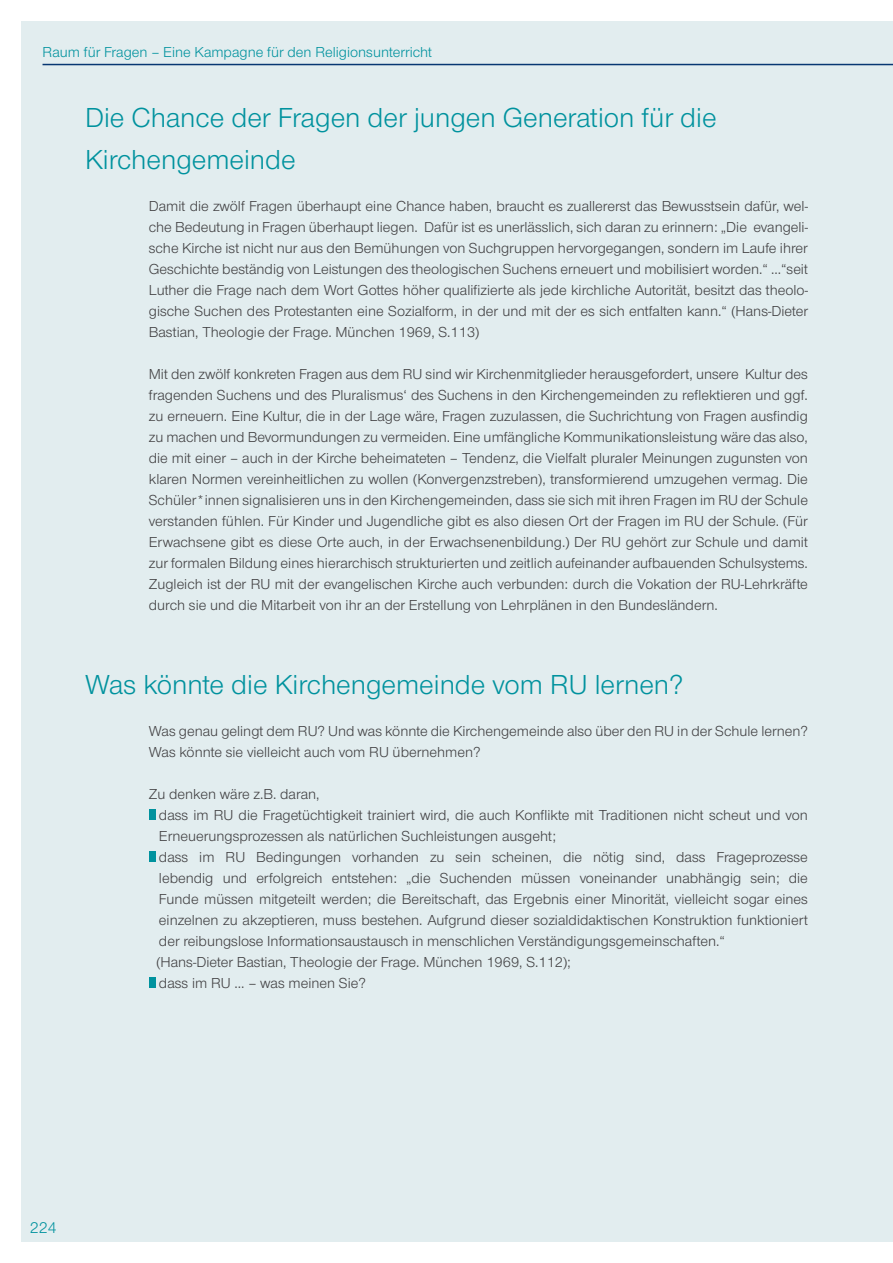
<style>
.page{position:relative;width:893px;height:1263px;background:#fff}
.page>*{position:absolute;margin:0;border:0;box-sizing:border-box;transform-origin:0 0}
.t1{font:28.5px/42px "Nordelbica";color:#00929e}
.t2{font:16.5px "Nordelbica";color:#00929e}
.t3{font:15px/21px "Nordelbica";color:#414042;text-align:justify}
.t4{font:15px "Nordelbica";color:#00929e}
</style>
<div class="page">
<div style="left:21px;top:21px;width:872px;height:1221px;background:#e2edef"></div>
<hr style="left:43px;top:64px;width:850px;height:1px;background:#073772">
<div style="left:149px;top:809px;width:6px;height:11px;background:#00929e"></div>
<div style="left:149px;top:851px;width:6px;height:11px;background:#00929e"></div>
<div style="left:149px;top:977px;width:6px;height:11px;background:#00929e"></div>
<p class="t4" style="left:43px;top:44px;width:391px">Raum für Fragen – Eine Kampagne für den Religionsunterricht</p>
<h1 class="t1" style="left:85px;top:97px;width:633px">Die Chance der Fragen der jungen Generation für die<br>Kirchengemeinde</h1>
<p class="t3" style="left:149px;top:196px;width:661px">Damit die zwölf Fragen überhaupt eine Chance haben, braucht es zuallererst das Bewusstsein dafür, wel&shy;che Bedeutung in Fragen überhaupt liegen. Dafür ist es unerlässlich, sich daran zu erinnern: „Die evangeli&shy;sche Kirche ist nicht nur aus den Bemühungen von Suchgruppen hervorgegangen, sondern im Laufe ihrer Geschichte beständig von Leistungen des theologischen Suchens erneuert und mobilisiert worden.“ …“seit Luther die Frage nach dem Wort Gottes höher qualifizierte als jede kirchliche Autorität, besitzt das theolo&shy;gische Suchen des Protestanten eine Sozialform, in der und mit der es sich entfalten kann.“ (Hans-Dieter Bastian, Theologie der Frage. München 1969, S.113)</p>
<p class="t3" style="left:149px;top:364px;width:661px">Mit den zwölf konkreten Fragen aus dem RU sind wir Kirchenmitglieder herausgefordert, unsere Kultur des fragenden Suchens und des Pluralismus‘ des Suchens in den Kirchengemeinden zu reflektieren und ggf. zu erneuern. Eine Kultur, die in der Lage wäre, Fragen zuzulassen, die Suchrichtung von Fragen ausfindig zu machen und Bevormundungen zu vermeiden. Eine umfängliche Kommunikationsleistung wäre das also, die mit einer – auch in der Kirche beheimateten – Tendenz, die Vielfalt pluraler Meinungen zugunsten von klaren Normen vereinheitlichen zu wollen (Konvergenzstreben), transformierend umzugehen vermag. Die Schüler*innen signalisieren uns in den Kirchengemeinden, dass sie sich mit ihren Fragen im RU der Schule verstanden fühlen. Für Kinder und Jugendliche gibt es also diesen Ort der Fragen im RU der Schule. (Für Erwachsene gibt es diese Orte auch, in der Erwachsenenbildung.) Der RU gehört zur Schule und damit zur formalen Bildung eines hierarchisch strukturierten und zeitlich aufeinander aufbauenden Schulsystems.<br>Zugleich ist der RU mit der evangelischen Kirche auch verbunden: durch die Vokation der RU-Lehrkräfte durch sie und die Mitarbeit von ihr an der Erstellung von Lehrplänen in den Bundesländern.</p>
<h1 class="t1" style="left:85px;top:664px;width:600px">Was könnte die Kirchengemeinde vom RU lernen?</h1>
<p class="t3" style="left:149px;top:721px;width:661px">Was genau gelingt dem RU? Und was könnte die Kirchengemeinde also über den RU in der Schule lernen?<br>Was könnte sie vielleicht auch vom RU übernehmen?</p>
<p class="t3" style="left:156px;top:784px;width:653px;text-align:left;text-indent:-8px">Zu denken wäre z.B. daran,<br>dass im RU die Fragetüchtigkeit trainiert wird, die auch Konflikte mit Traditionen nicht scheut und von Erneuerungsprozessen als natürlichen Suchleistungen ausgeht;<br>dass im RU Bedingungen vorhanden zu sein scheinen, die nötig sind, dass Frageprozesse lebendig und erfolgreich entstehen: „die Suchenden müssen voneinander unabhängig sein; die Funde müssen mitgeteilt werden; die Bereitschaft, das Ergebnis einer Minorität, vielleicht sogar eines einzelnen zu akzeptieren, muss bestehen. Aufgrund dieser sozialdidaktischen Konstruktion funktioniert der reibungslose Informationsaustausch in menschlichen Verständigungsgemeinschaften.“<br>(Hans-Dieter Bastian, Theologie der Frage. München 1969, S.112);<br>dass im RU … – was meinen Sie?</p>
<p class="t2" style="left:30px;top:1218px;width:29px">224</p>
</div>
